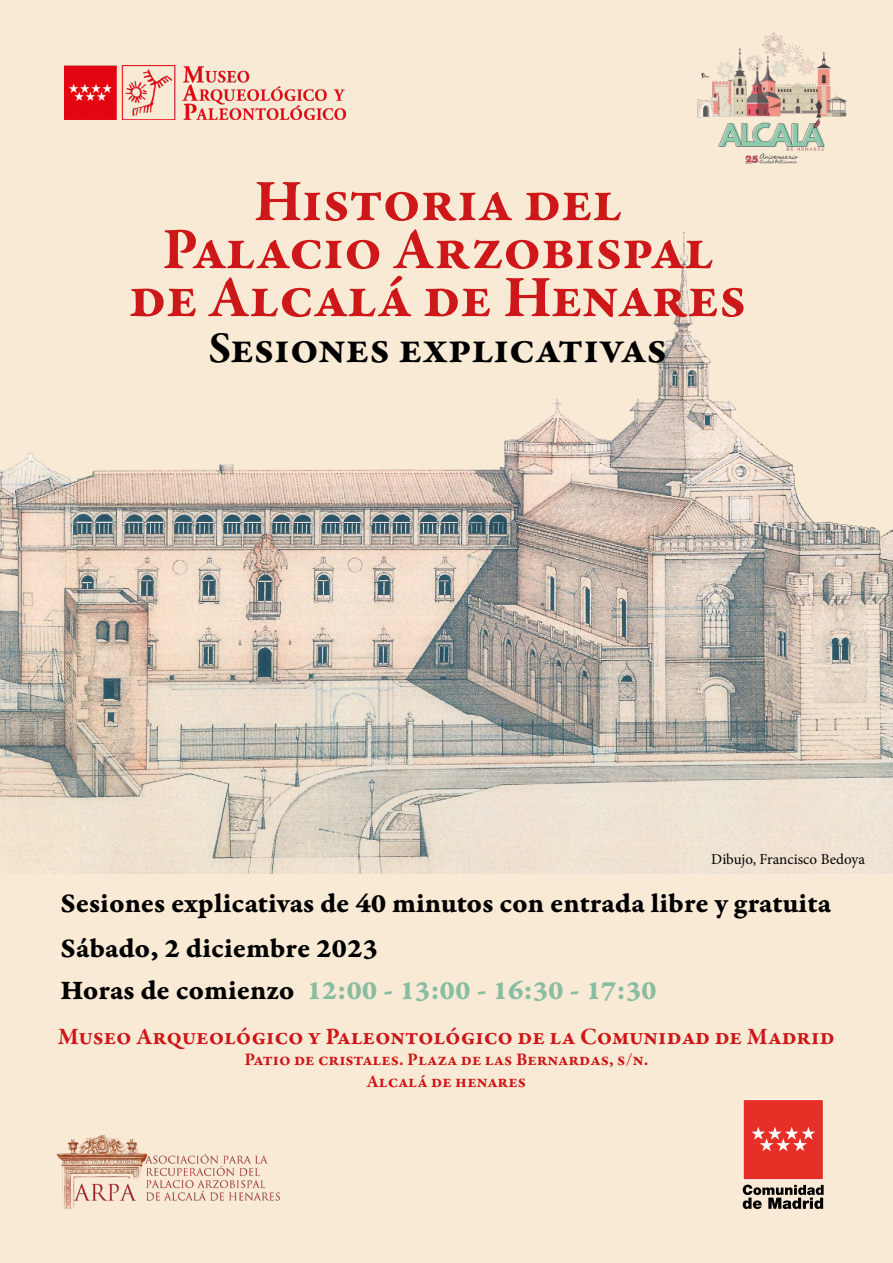
<style>
.page{position:relative;width:893px;height:1263px;background:#f9ead5}
.page>*{position:absolute;margin:0;border:0;box-sizing:border-box;transform-origin:0 0}
.t1{font:700 60px/48px "Garamond Premr Pro";letter-spacing:-.01em;color:#cd1719;text-align:center}
.t2{font:700 45px "Garamond Premr Pro";letter-spacing:-.005em;color:#000}
.t3{font:28.65px "Garamond Premr Pro Bd Capt";color:#000}
.t4{font:28.65px "Garamond Premr Pro Bd Capt";color:#89bda2}
.t5{font:700 24px "Garamond Premr Pro";letter-spacing:-.01em;color:#cd1719}
.t6{font:700 18px/21.6px "Garamond Premr Pro";letter-spacing:-.005em;color:#cd1719;text-align:center}
.t7{font:15px "Minion Pro";color:#000}
.s1{color:#000}
</style>
<div class="page">
<img style="left:0;top:232px;width:893px;height:642px">
<div style="left:743px;top:1099px;width:81px;height:81px;background:#e63027;border:1px solid #fff"></div>
<svg style="left:751px;top:1126px;width:64px;height:25px"></svg>
<svg style="left:743px;top:1184px;width:81px;height:25px"></svg>
<img style="left:65px;top:66px;width:282px;height:53px">
<img style="left:56px;top:1135px;width:224px;height:74px">
<img style="left:697px;top:32px;width:150px;height:132px">
<h1 class="t1" style="left:129px;top:178px;width:619px">Historia del<br>Palacio Arzobispal de Alcalá de Henares</h1>
<h2 class="t2" style="left:209px;top:320px;width:460px">Sesiones explicativas</h2>
<p class="t7" style="left:711px;top:849px;width:155px">Dibujo, Francisco Bedoya</p>
<p class="t3" style="left:60px;top:886px;width:773px">Sesiones explicativas de 40 minutos con entrada libre y gratuita</p>
<p class="t3" style="left:60px;top:930px;width:319px">Sábado, 2 diciembre 2023</p>
<p class="t4" style="left:60px;top:972px;width:598px"><span class="s1">Horas de comienzo</span> 12:00 - 13:00 - 16:30 - 17:30</p>
<p class="t5" style="left:58px;top:1021px;width:778px">Museo Arqueológico y Paleontológico de la Comunidad de Madrid</p>
<p class="t6" style="left:244px;top:1049px;width:406px">Patio de cristales. Plaza de las Bernardas, s/n.<br>Alcalá de henares</p>
</div>
